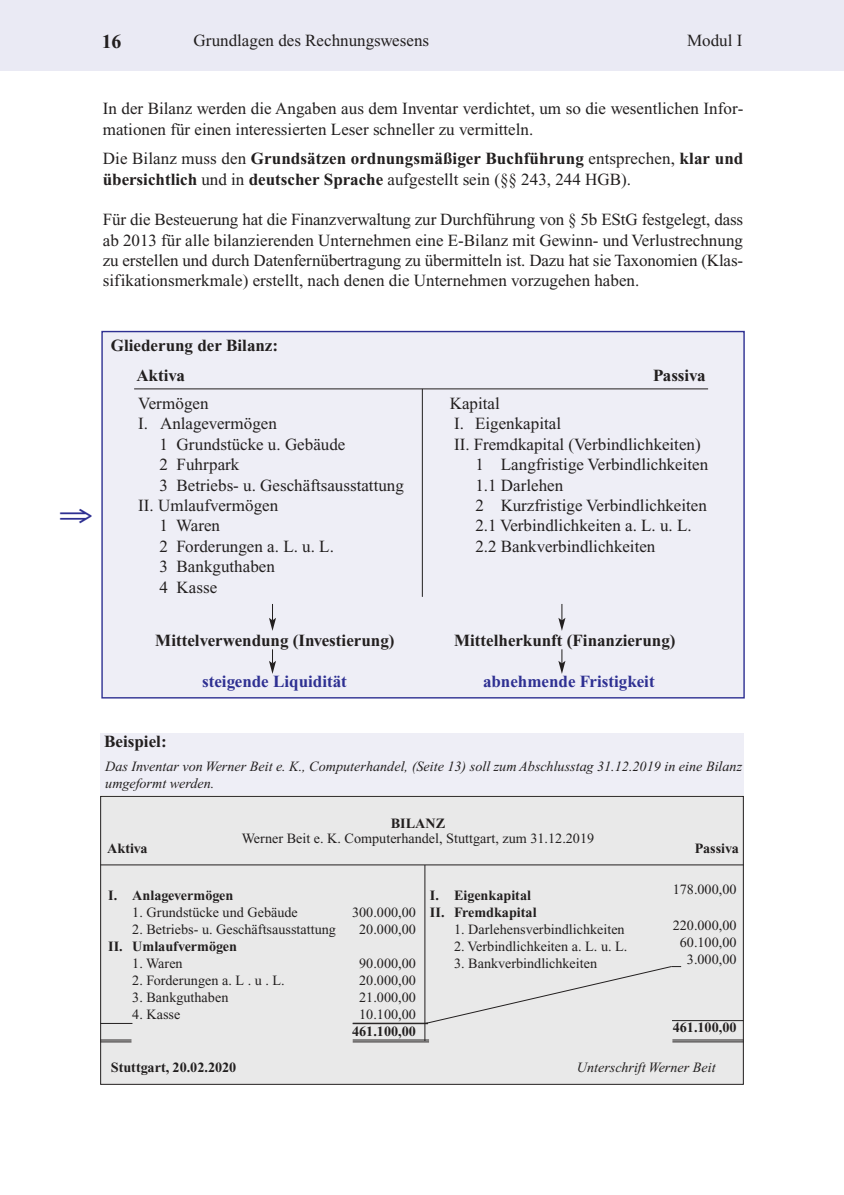
<style>
.page{position:relative;width:844px;height:1195px;background:#fff}
.page>*{position:absolute;margin:0;border:0;box-sizing:border-box;transform-origin:0 0}
.t1{font:700 19.78px "Times New Roman";color:#221f1f}
.t2{font:16.97px/20.5px "Times New Roman";color:#221f1f}
.t3{font:700 16.97px/20.5px "Times New Roman";color:#221f1f}
.t4{font:700 16.97px "Times New Roman";color:#2e3092}
.t5{font:14.17px/17px "Times New Roman";color:#221f1f;text-align:center}
.t6{font:italic 14.17px/17px "Times New Roman";color:#221f1f}
.t7{font:700 14.17px/17px "Times New Roman";color:#221f1f}
.s1{font-weight:400}
</style>
<div class="page">
<div style="left:0;top:0;width:843px;height:71px;background:#eaeaf4"></div>
<div style="left:103px;top:332px;width:640px;height:365px;background:#eeeef6"></div>
<hr style="left:134px;top:388px;width:574px;height:1px;background:#221f1f">
<hr style="left:422px;top:389px;width:1px;height:208px;background:#221f1f">
<div style="left:100px;top:733px;width:643px;height:62px;background:#eeeef6"></div>
<div style="left:101px;top:796px;width:642px;height:288px;background:#e9e9e9"></div>
<hr style="left:424px;top:865px;width:1px;height:176px;background:#221f1f">
<hr style="left:100px;top:864px;width:643px;height:1px;background:#221f1f">
<hr style="left:352px;top:1023px;width:77px;height:1px;background:#221f1f">
<hr style="left:352px;top:1039px;width:77px;height:1px;background:#221f1f">
<hr style="left:352px;top:1041px;width:77px;height:1px;background:#221f1f">
<hr style="left:672px;top:1039px;width:71px;height:1px;background:#221f1f">
<hr style="left:672px;top:1041px;width:71px;height:1px;background:#221f1f">
<hr style="left:671px;top:1020px;width:72px;height:1px;background:#221f1f">
<svg style="left:424px;top:965px;width:257px;height:59px"></svg>
<svg style="left:269px;top:604px;width:7px;height:27px"></svg>
<svg style="left:558px;top:604px;width:7px;height:27px"></svg>
<svg style="left:269px;top:649px;width:7px;height:25px"></svg>
<svg style="left:558px;top:649px;width:7px;height:25px"></svg>
<hr style="left:100px;top:1023px;width:32px;height:1px;background:#221f1f">
<hr style="left:100px;top:1039px;width:31px;height:1px;background:#221f1f">
<hr style="left:100px;top:1041px;width:31px;height:1px;background:#221f1f">
<p class="t1" style="left:102px;top:31px;width:21px">16</p>
<p class="t2" style="left:193px;top:30px;width:237px">Grundlagen des Rechnungswesens</p>
<p class="t2" style="left:687px;top:30px;width:57px">Modul I</p>
<p class="t2" style="left:103px;top:99px;width:642px">In der Bilanz werden die Angaben aus dem Inventar verdichtet, um so die wesentlichen Infor&shy;mationen für einen interessierten Leser schneller zu vermitteln.</p>
<p class="t3" style="left:103px;top:149px;width:642px"><span class="s1">Die Bilanz muss den</span> Grundsätzen ordnungsmäßiger Buchführung <span class="s1">entsprechen,</span> klar und übersichtlich <span class="s1">und in</span> deutscher Sprache <span class="s1">aufgestellt sein (§§ 243, 244 HGB).</span></p>
<p class="t2" style="left:103px;top:210px;width:641px;text-align:justify">Für die Besteuerung hat die Finanzverwaltung zur Durchführung von § 5b EStG festgelegt, dass ab 2013 für alle bilanzierenden Unternehmen eine E-Bilanz mit Gewinn- und Verlustrechnung zu erstellen und durch Datenfernübertragung zu übermitteln ist. Dazu hat sie Taxonomien (Klas&shy;sifikationsmerkmale) erstellt, nach denen die Unternehmen vorzugehen haben.</p>
<p class="t3" style="left:136px;top:331px;width:143px;line-height:29.6px;text-indent:-26px">Gliederung der Bilanz:<br>Aktiva</p>
<p class="t2" style="left:138px;top:393px;width:72px">Vermögen</p>
<p class="t2" style="left:138px;top:414px;width:140px">I. Anlagevermögen</p>
<p class="t2" style="left:159px;top:434px;width:187px">1 Grundstücke u. Gebäude</p>
<p class="t2" style="left:159px;top:454px;width:81px">2 Fuhrpark</p>
<p class="t2" style="left:159px;top:475px;width:246px">3 Betriebs- u. Geschäftsausstattung</p>
<p class="t2" style="left:138px;top:495px;width:141px">II. Umlaufvermögen</p>
<p class="t2" style="left:159px;top:516px;width:62px">1 Waren</p>
<p class="t2" style="left:159px;top:536px;width:176px">2 Forderungen a. L. u. L.</p>
<p class="t2" style="left:159px;top:557px;width:117px">3 Bankguthaben</p>
<p class="t2" style="left:159px;top:577px;width:59px">4 Kasse</p>
<p class="t3" style="left:652px;top:365px;width:54px">Passiva</p>
<p class="t2" style="left:449px;top:393px;width:52px">Kapital</p>
<p class="t2" style="left:454px;top:414px;width:108px">I. Eigenkapital</p>
<p class="t2" style="left:454px;top:434px;width:248px">II. Fremdkapital (Verbindlichkeiten)</p>
<p class="t2" style="left:475px;top:454px;width:234px">1 Langfristige Verbindlichkeiten</p>
<p class="t2" style="left:475px;top:475px;width:89px">1.1 Darlehen</p>
<p class="t2" style="left:475px;top:495px;width:233px">2 Kurzfristige Verbindlichkeiten</p>
<p class="t2" style="left:475px;top:516px;width:218px">2.1 Verbindlichkeiten a. L. u. L.</p>
<p class="t2" style="left:475px;top:536px;width:182px">2.2 Bankverbindlichkeiten</p>
<p class="t3" style="left:155px;top:630px;width:241px">Mittelverwendung (Investierung)</p>
<p class="t3" style="left:454px;top:630px;width:223px">Mittelherkunft (Finanzierung)</p>
<p class="t4" style="left:202px;top:672px;width:146px">steigende Liquidität</p>
<p class="t4" style="left:483px;top:672px;width:173px">abnehmende Fristigkeit</p>
<p class="t3" style="left:104px;top:731px;width:64px">Beispiel:</p>
<p class="t6" style="left:105px;top:758px;width:638px">Das Inventar von Werner Beit e. K., Computerhandel, (Seite 13) soll zum Abschlusstag 31.12.2019 in eine Bilanz umgeformt werden.</p>
<p class="t7" style="left:391px;top:814px;width:56px">BILANZ</p>
<p class="t5" style="left:242px;top:830px;width:354px">Werner Beit e. K. Computerhandel, Stuttgart, zum 31.12.2019</p>
<p class="t7" style="left:107px;top:840px;width:42px">Aktiva</p>
<p class="t7" style="left:694px;top:840px;width:45px">Passiva</p>
<p class="t7" style="left:108px;top:886px;width:127px">I. Anlagevermögen</p>
<p class="t5" style="left:132px;top:904px;width:167px">1. Grundstücke und Gebäude</p>
<p class="t5" style="left:132px;top:921px;width:205px">2. Betriebs- u. Geschäftsausstattung</p>
<p class="t7" style="left:108px;top:937px;width:130px">II. Umlaufvermögen</p>
<p class="t5" style="left:132px;top:955px;width:52px">1. Waren</p>
<p class="t5" style="left:132px;top:972px;width:154px">2. Forderungen a. L . u . L.</p>
<p class="t5" style="left:132px;top:989px;width:98px">3. Bankguthaben</p>
<p class="t5" style="left:132px;top:1006px;width:50px">4. Kasse</p>
<p class="t5" style="left:672px;top:881px;width:65px">178.000,00</p>
<p class="t5" style="left:672px;top:917px;width:65px;text-align:right">220.000,00<br>60.100,00<br>3.000,00</p>
<p class="t7" style="left:430px;top:886px;width:108px">I. Eigenkapital<br>II. Fremdkapital</p>
<p class="t5" style="left:454px;top:921px;width:172px">1. Darlehensverbindlichkeiten</p>
<p class="t5" style="left:454px;top:938px;width:175px">2. Verbindlichkeiten a. L. u. L.</p>
<p class="t5" style="left:454px;top:955px;width:144px">3. Bankverbindlichkeiten</p>
<p class="t5" style="left:352px;top:904px;width:65px">300.000,00<br>20.000,00</p>
<p class="t5" style="left:359px;top:955px;width:58px;text-align:justify">90.000,00<br>20.000,00<br>21.000,00<br>10.100,00</p>
<p class="t7" style="left:352px;top:1022px;width:65px">461.100,00</p>
<p class="t7" style="left:672px;top:1018px;width:65px">461.100,00</p>
<p class="t7" style="left:111px;top:1059px;width:127px">Stuttgart, 20.02.2020</p>
<p class="t6" style="left:576px;top:1059px;width:140px">Unterschrift Werner Beit</p>
</div>
